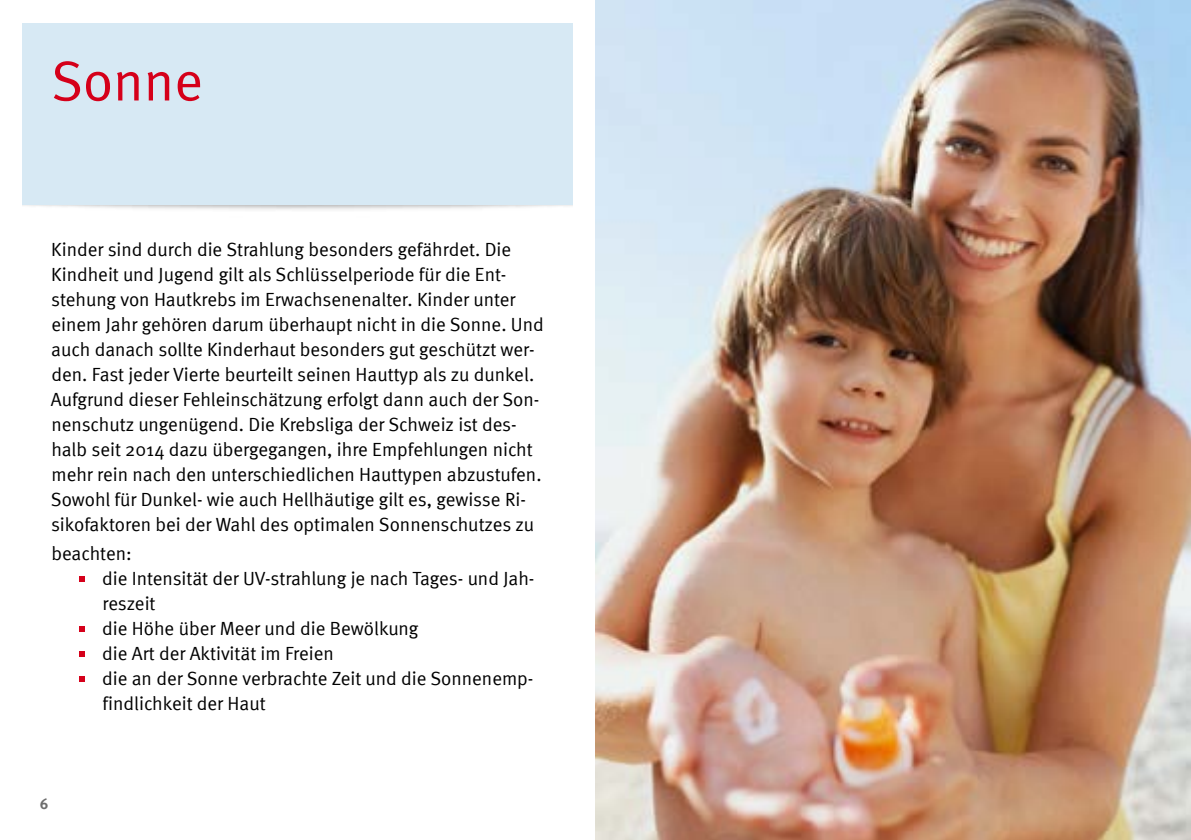
<style>
.page{position:relative;width:1191px;height:840px;background:#fff}
.page>*{position:absolute;margin:0;border:0;box-sizing:border-box;transform-origin:0 0}
.t1{font:56px "Meta Normal";color:#d5001a}
.t2{font:19px/25px "Meta Normal";color:#000}
.t3{font:700 15px "Meta";color:#6e6e6e}
</style>
<div class="page">
<div style="left:23px;top:23px;width:550px;height:181px;background:#d7e9f4"></div>
<svg style="left:79px;top:576px;width:6px;height:5px"></svg>
<svg style="left:79px;top:626px;width:6px;height:5px"></svg>
<svg style="left:79px;top:651px;width:6px;height:5px"></svg>
<svg style="left:79px;top:676px;width:6px;height:5px"></svg>
<img style="left:595px;top:0;width:596px;height:839px">
<h1 class="t1" style="left:51px;top:49px;width:153px">Sonne</h1>
<p class="t2" style="left:51px;top:237px;width:494px">Kinder sind durch die Strahlung besonders gefährdet. Die Kindheit und Jugend gilt als Schlüsselperiode für die Ent&shy;stehung von Hautkrebs im Erwachsenenalter. Kinder unter einem Jahr gehören darum überhaupt nicht in die Sonne. Und auch danach sollte Kinderhaut besonders gut geschützt wer&shy;den. Fast jeder Vierte beurteilt seinen Hauttyp als zu dunkel.<br>Aufgrund dieser Fehleinschätzung erfolgt dann auch der Son&shy;nenschutz ungenügend. Die Krebsliga der Schweiz ist des&shy;halb seit 2014 dazu übergegangen, ihre Empfehlungen nicht mehr rein nach den unterschiedlichen Hauttypen abzustufen.<br>Sowohl für Dunkel- wie auch Hellhäutige gilt es, gewisse Ri&shy;sikofaktoren bei der Wahl des optimalen Sonnenschutzes zu</p>
<p class="t2" style="left:102px;top:540px;width:434px;text-indent:-51px">beachten:<br>die Intensität der UV-strahlung je nach Tages- und Jah&shy;reszeit<br>die Höhe über Meer und die Bewölkung<br>die Art der Aktivität im Freien<br>die an der Sonne verbrachte Zeit und die Sonnenemp&shy;findlichkeit der Haut</p>
<p class="t3" style="left:40px;top:794px;width:10px">6</p>
</div>
